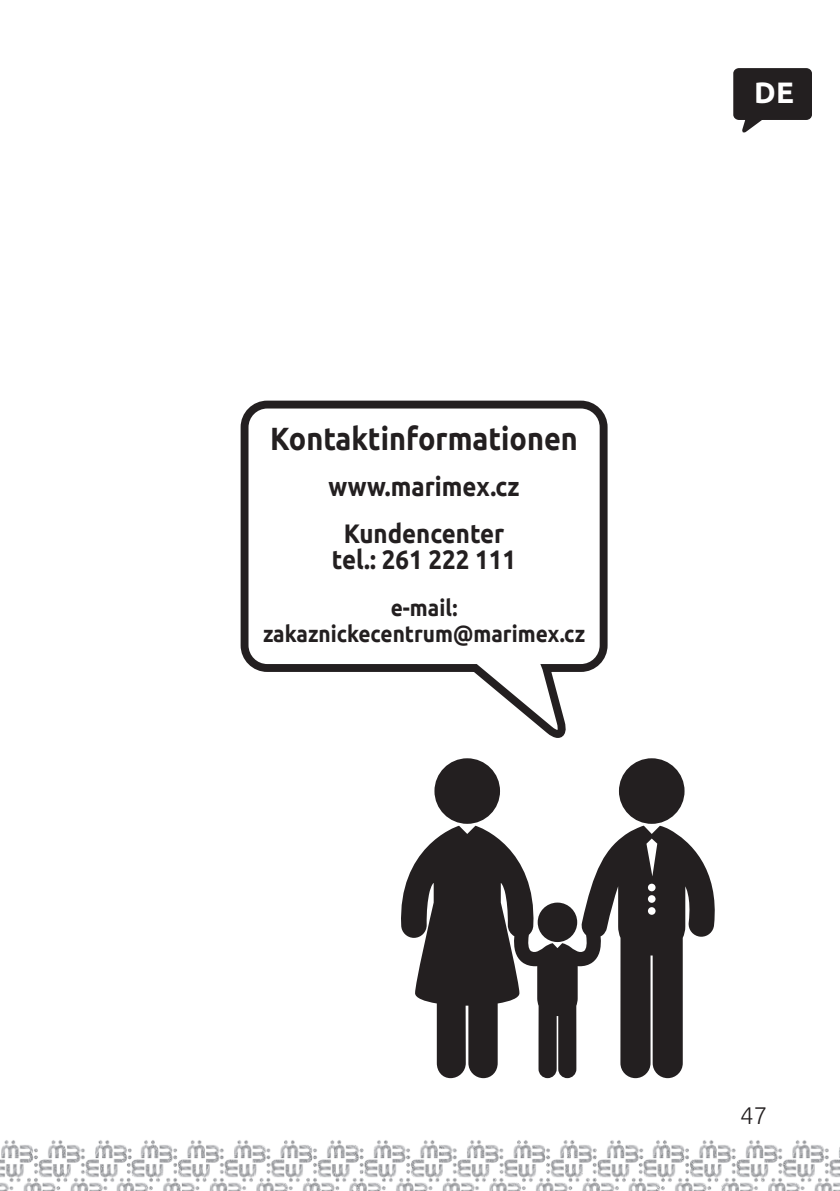
<style>
.page{position:relative;width:840px;height:1191px;background:#fff}
.page>*{position:absolute;margin:0;border:0;box-sizing:border-box;transform-origin:0 0}
.t1{font:700 32px "Ubuntu";color:#231f20;scale:.9 1}
.t2{font:700 29.4px "Ubuntu";color:#fff}
.t3{font:700 26.6px/46.2px "Ubuntu";color:#231f20;text-align:center;scale:.9 1}
.t4{font:300 24px "Ubuntu";color:#231f20}
.t5{font:700 23.2px/26.6px "Ubuntu";color:#231f20;text-align:center;scale:.9 1}
</style>
<div class="page">
<img style="left:159px;top:1140px;width:427px;height:51px">
<img style="left:0;top:1140px;width:159px;height:51px">
<img style="left:586px;top:1140px;width:253px;height:51px">
<svg style="left:733px;top:68px;width:79px;height:65px"></svg>
<svg style="left:434px;top:758px;width:65px;height:66px"></svg>
<div style="left:618px;top:758px;width:66px;height:66px;background:#231f20;border-radius:50%"></div>
<svg style="left:401px;top:825px;width:313px;height:253px;fill:#231f20"></svg>
<svg style="left:537px;top:902px;width:40px;height:40px"></svg>
<svg style="left:240px;top:400px;width:368px;height:338px"></svg>
<p class="t1" style="left:270px;top:419px;width:343px">Kontaktinformationen</p>
<p class="t3" style="left:328px;top:463px;width:213px">www.marimex.cz<br>Kundencenter</p>
<p class="t3" style="left:332px;top:536px;width:206px">tel.: 261 222 111</p>
<p class="t5" style="left:263px;top:593px;width:359px">e-mail: zakaznickecentrum@marimex.cz</p>
<p class="t2" style="left:753px;top:75px;width:41px">DE</p>
<p class="t4" style="left:739px;top:1101px;width:29px">47</p>
</div>
